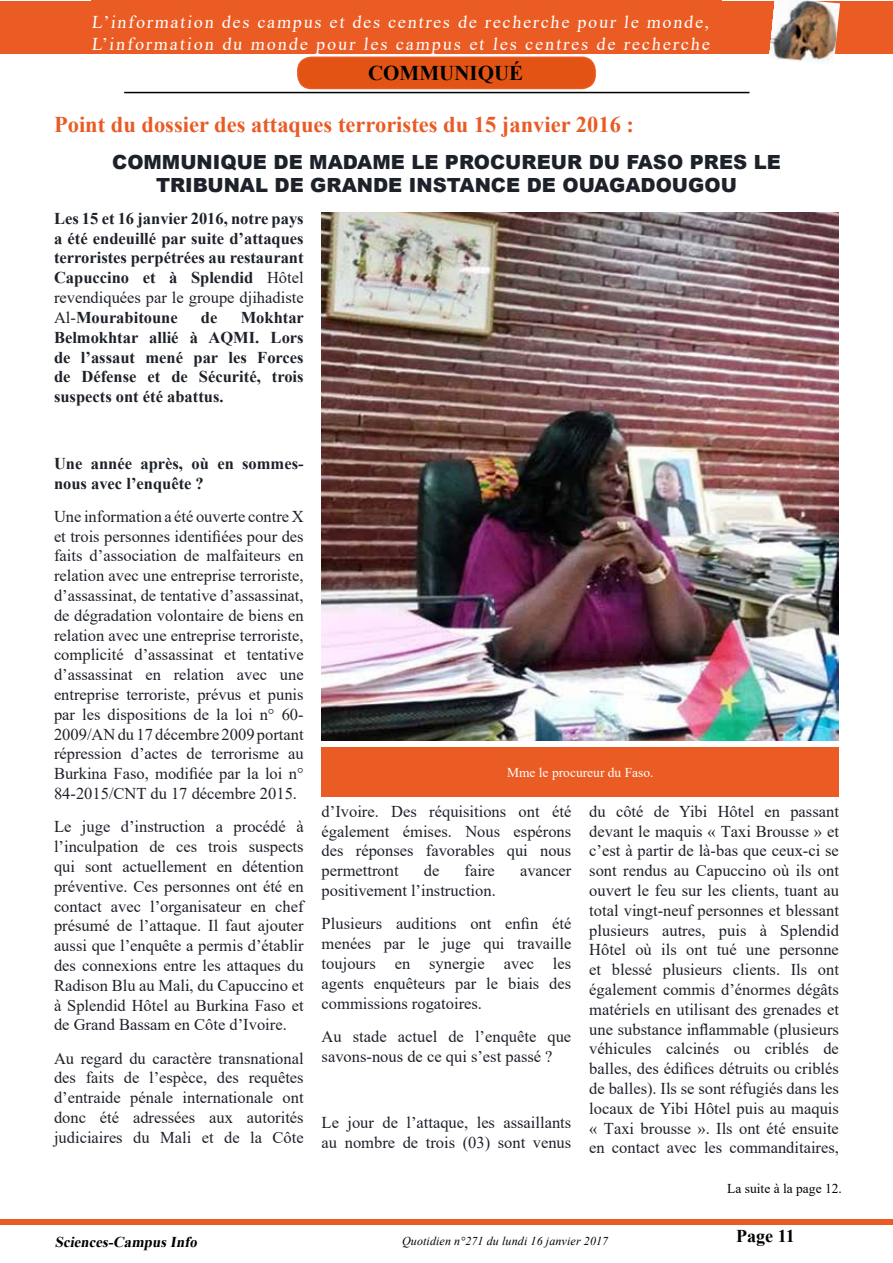
<style>
.page{position:relative;width:893px;height:1263px;background:#fff}
.page>*{position:absolute;margin:0;border:0;box-sizing:border-box;transform-origin:0 0}
.t1{font:700 22.5px "Times New Roman";color:#e95b24}
.t2{font:700 21px "Times New Roman";color:#000}
.t3{font:900 19.5px/23.4px "Arial";color:#1d2129;text-align:center}
.t4{font:18px/21.6px "Times New Roman";letter-spacing:.105em;color:#fff}
.t5{font:700 18px "Times New Roman";color:#000}
.t6{font:16.5px/19.8px "Times New Roman";color:#1d2129;text-align:justify}
.t7{font:700 16.5px/19.8px "Times New Roman";color:#1d2129;text-align:justify}
.t8{font:italic 700 15px "Times New Roman";color:#000}
.t9{font:13.5px "Times New Roman";color:#fff}
.t10{font:13.5px "Times New Roman";color:#000}
.t11{font:italic 12px "Times New Roman";letter-spacing:.01em;color:#000}
.s1{font-weight:400}
</style>
<div class="page">
<div style="left:0;top:1219px;width:893px;height:6px;background:#ea5c24"></div>
<hr style="left:124px;top:92px;width:625px;height:1px;background:#000">
<div style="left:0;top:1px;width:893px;height:53px;background:#ea5c24"></div>
<div style="left:91px;top:0;width:631px;height:50px;background:#ea5c24"></div>
<img style="left:769px;top:0;width:71px;height:64px">
<div style="left:298px;top:57px;width:297px;height:31px;background:#e35414;border-radius:14px"></div>
<div style="left:297px;top:57px;width:299px;height:32px;border:2px solid #ea5c24;border-radius:14px"></div>
<div style="left:322px;top:747px;width:517px;height:50px;background:#ea5c24"></div>
<img style="left:322px;top:213px;width:517px;height:527px">
<p class="t4" style="left:91px;top:11px;width:622px">L’information des campus et des centres de recherche pour le monde,<br>L’information du monde pour les campus et les centres de recherche</p>
<p class="t2" style="left:368px;top:58px;width:157px">COMMUNIQUÉ</p>
<h1 class="t1" style="left:54px;top:108px;width:582px">Point du dossier des attaques terroristes du 15 janvier 2016 :</h1>
<p class="t3" style="left:112px;top:149px;width:670px">COMMUNIQUE DE MADAME LE PROCUREUR DU FASO PRES LE<br>TRIBUNAL DE GRANDE INSTANCE DE OUAGADOUGOU</p>
<p class="t7" style="left:54px;top:208px;width:251px">Les 15 et 16 janvier 2016, notre pays a été endeuillé par suite d’attaques terroristes perpétrées au restaurant Capuccino et à Splendid <span class="s1">Hôtel revendiquées par le groupe djihadiste Al-</span>Mourabitoune</p>
<p class="t7" style="left:54px;top:307px;width:251px;text-indent:187px">Mokhtar Belmokhtar allié à AQMI. Lors de l’assaut mené par les Forces de Défense et de Sécurité, trois suspects ont été abattus.</p>
<p class="t7" style="left:201px;top:307px;width:18px">de</p>
<p class="t7" style="left:54px;top:453px;width:251px">Une année après, où en sommes&shy;nous avec l’enquête ?</p>
<p class="t6" style="left:54px;top:506px;width:251px">Une information a été ouverte contre X et trois personnes identifiées pour des faits d’association de malfaiteurs en relation avec une entreprise terroriste, d’assassinat, de tentative d’assassinat, de dégradation volontaire de biens en relation avec une entreprise terroriste, complicité d’assassinat et tentative d’assassinat en relation avec une entreprise terroriste, prévus et punis par les dispositions de la loi n° 60- 2009/AN du 17 décembre 2009 portant répression d’actes de terrorisme au Burkina Faso, modifiée par la loi n° 84-2015/CNT du 17 décembre 2015.</p>
<p class="t6" style="left:54px;top:816px;width:251px">Le juge d’instruction a procédé à l’inculpation de ces trois suspects qui sont actuellement en détention préventive. Ces personnes ont été en contact avec l’organisateur en chef présumé de l’attaque. Il faut ajouter aussi que l’enquête a permis d’établir des connexions entre les attaques du Radison Blu au Mali, du Capuccino et à Splendid Hôtel au Burkina Faso et de Grand Bassam en Côte d’Ivoire.</p>
<p class="t6" style="left:54px;top:1048px;width:251px">Au regard du caractère transnational des faits de l’espèce, des requêtes d’entraide pénale internationale ont donc été adressées aux autorités judiciaires du Mali et de la Côte</p>
<p class="t9" style="left:507px;top:762px;width:148px">Mme le procureur du Faso.</p>
<p class="t6" style="left:322px;top:801px;width:251px">d’Ivoire. Des réquisitions ont été également émises. Nous espérons des réponses favorables qui nous permettront</p>
<p class="t6" style="left:424px;top:860px;width:17px">de</p>
<p class="t6" style="left:465px;top:860px;width:32px">faire</p>
<p class="t6" style="left:520px;top:860px;width:53px">avancer</p>
<p class="t6" style="left:322px;top:873px;width:251px;line-height:33.3px">positivement l’instruction.<br>Plusieurs auditions ont enfin été</p>
<p class="t6" style="left:322px;top:933px;width:251px">menées par le juge qui travaille toujours en synergie avec les agents enquêteurs par le biais des commissions rogatoires.</p>
<p class="t6" style="left:322px;top:1026px;width:251px">Au stade actuel de l’enquête que savons-nous de ce qui s’est passé ?</p>
<p class="t6" style="left:322px;top:1112px;width:251px">Le jour de l’attaque, les assaillants au nombre de trois (03) sont venus</p>
<p class="t6" style="left:589px;top:801px;width:251px">du côté de Yibi Hôtel en passant devant le maquis « Taxi Brousse » et c’est à partir de là-bas que ceux-ci se sont rendus au Capuccino où ils ont ouvert le feu sur les clients, tuant au total vingt-neuf personnes et blessant plusieurs autres, puis à Splendid Hôtel où ils ont tué une personne et blessé plusieurs clients. Ils ont également commis d’énormes dégâts matériels en utilisant des grenades et une substance inflammable (plusieurs véhicules calcinés ou criblés de balles, des édifices détruits ou criblés de balles). Ils se sont réfugiés dans les locaux de Yibi Hôtel puis au maquis « Taxi brousse ». Ils ont été ensuite en contact avec les commanditaires,</p>
<p class="t10" style="left:727px;top:1179px;width:116px">La suite à la page 12.</p>
<p class="t8" style="left:55px;top:1231px;width:147px">Sciences-CampusInfo</p>
<p class="t11" style="left:402px;top:1232px;width:208px">Quotidien n°271 du lundi 16 janvier 2017</p>
<p class="t5" style="left:736px;top:1223px;width:60px">Page 11</p>
</div>
